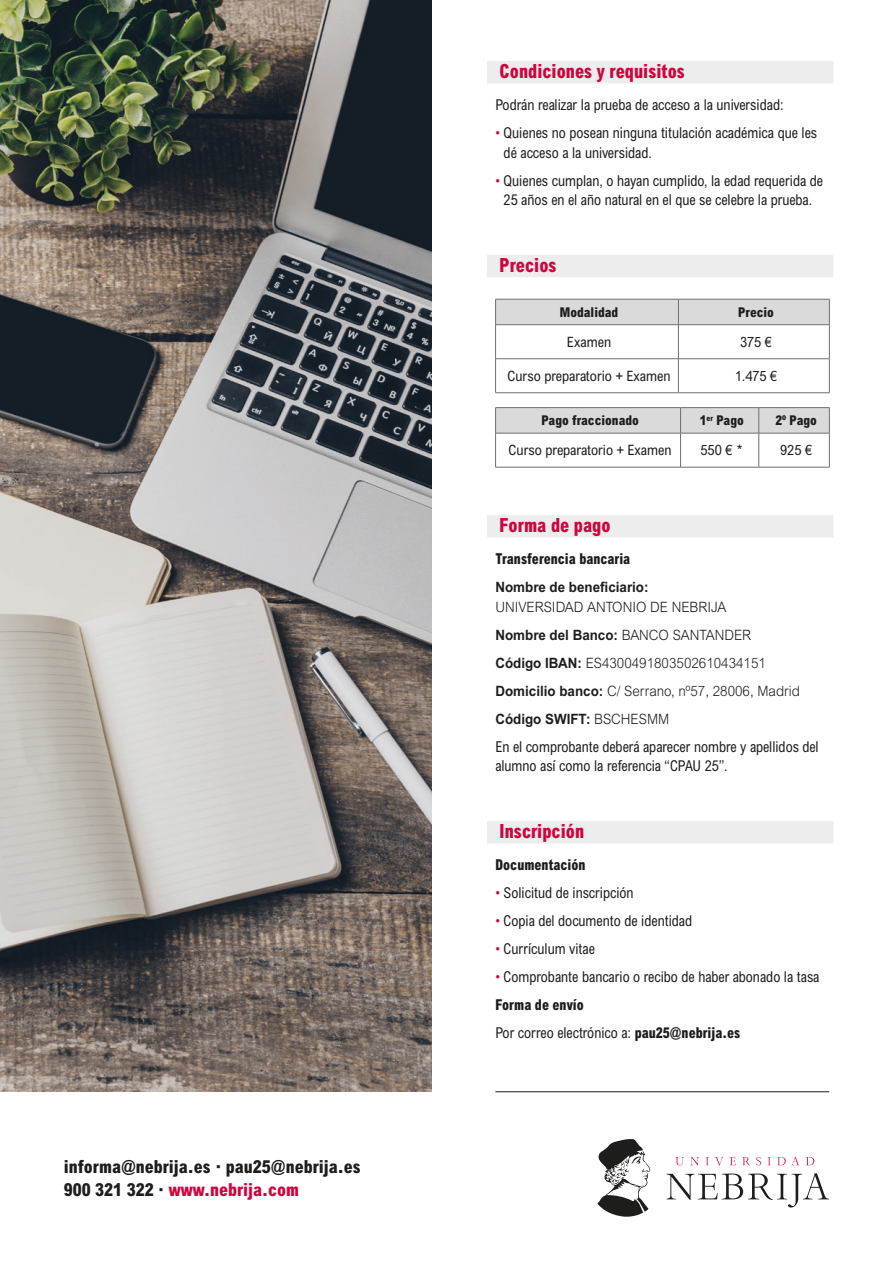
<style>
.page{position:relative;width:893px;height:1263px;background:#fff}
.page>*{position:absolute;margin:0;border:0;box-sizing:border-box;transform-origin:0 0}
.linea_TT{font:800 condensed 19.5px "Arial MT Pro";color:#d0043d;scale:.94 1}
.Web{font:800 condensed 18px "Arial MT Pro";color:#1d1d1b}
.Web-2{font:800 condensed 18px "Arial MT Pro";color:#d0043d}
.txt{font:condensed 15px/19.5px "Arial MT Pro";color:#1d1d1b;scale:.94 1}
.txt-2{font:800 condensed 15px "Arial MT Pro";color:#1d1d1b;scale:.94 1}
.txt-3{font:300 14.25px/19.5px "Arial MT Pro";color:#1d1d1b;scale:.94 1}
.PLAN-CURSO{font:condensed 14.25px "Arial MT Pro";color:#1d1d1b}
.txt-4{font:700 14.25px "Arial MT Pro";color:#1d1d1b;scale:.94 1}
.PLAN-CURSO-2{font:800 condensed 13.5px "Arial MT Pro";color:#1d1d1b}
.s1{color:#1d1d1b}
.s2{color:#d0043d}
.s3{font-weight:700}
.s4{font-weight:300}
.s5{font-weight:800}
</style>
<div class="page">
<img style="left:0;top:0;width:432px;height:1091px">
<hr style="left:495px;top:1091px;width:334px;height:1px;background:#1d1d1b">
<svg style="left:597px;top:1139px;width:54px;height:78px"></svg>
<svg style="left:675px;top:1157px;width:139px;height:8px"></svg>
<svg style="left:666px;top:1173px;width:163px;height:34px"></svg>
<div style="left:487px;top:61px;width:346px;height:22px;background:#ededed"></div>
<div style="left:487px;top:255px;width:346px;height:22px;background:#ededed"></div>
<div style="left:487px;top:515px;width:346px;height:23px;background:#ededed"></div>
<div style="left:487px;top:821px;width:346px;height:22px;background:#ededed"></div>
<div style="left:495px;top:299px;width:335px;height:25px;background:#dadada"></div>
<hr style="left:495px;top:324px;width:183px;height:1px;background:#70706f">
<hr style="left:495px;top:325px;width:1px;height:34px;background:#70706f">
<hr style="left:678px;top:324px;width:152px;height:1px;background:#70706f">
<hr style="left:678px;top:325px;width:1px;height:34px;background:#70706f">
<hr style="left:829px;top:325px;width:1px;height:34px;background:#70706f">
<hr style="left:495px;top:358px;width:183px;height:1px;background:#70706f">
<hr style="left:495px;top:359px;width:1px;height:34px;background:#70706f">
<hr style="left:678px;top:358px;width:152px;height:1px;background:#70706f">
<hr style="left:678px;top:359px;width:1px;height:34px;background:#70706f">
<hr style="left:829px;top:359px;width:1px;height:34px;background:#70706f">
<hr style="left:495px;top:392px;width:183px;height:1px;background:#70706f">
<hr style="left:678px;top:392px;width:152px;height:1px;background:#70706f">
<hr style="left:495px;top:407px;width:186px;height:1px;background:#70706f">
<hr style="left:681px;top:407px;width:78px;height:1px;background:#70706f">
<hr style="left:759px;top:407px;width:71px;height:1px;background:#70706f">
<svg style="left:495px;top:408px;width:335px;height:25px;background:#d6d6d6"></svg>
<hr style="left:495px;top:433px;width:186px;height:1px;background:#70706f">
<hr style="left:495px;top:433px;width:1px;height:34px;background:#70706f">
<hr style="left:681px;top:433px;width:78px;height:1px;background:#70706f">
<hr style="left:680px;top:433px;width:1px;height:34px;background:#70706f">
<hr style="left:759px;top:433px;width:71px;height:1px;background:#70706f">
<hr style="left:758px;top:433px;width:1px;height:34px;background:#70706f">
<hr style="left:829px;top:433px;width:1px;height:34px;background:#70706f">
<hr style="left:495px;top:467px;width:186px;height:1px;background:#70706f">
<hr style="left:681px;top:467px;width:78px;height:1px;background:#70706f">
<hr style="left:759px;top:467px;width:71px;height:1px;background:#70706f">
<p class="Web" style="left:64px;top:1156px;width:299px">informa@nebrija.es · pau25@nebrija.es</p>
<p class="Web-2" style="left:64px;top:1178px;width:237px"><span class="s1">900 321 322 ·</span> www.nebrija.com</p>
<p class="linea_TT" style="left:500px;top:59px;width:199px">Condiciones y requisitos</p>
<p class="txt" style="left:495px;top:95px;width:308px">Podrán realizar la prueba de acceso a la universidad:</p>
<p class="txt" style="left:504px;top:123px;width:335px;text-indent:-8px"><span class="s2">•</span> Quienes no posean ninguna titulación académica que les dé acceso a la universidad.</p>
<p class="txt" style="left:495px;top:171px;width:350px;text-align:center"><span class="s2">•</span> Quienes cumplan, o hayan cumplido, la edad requerida de<br>25 años en el año natural en el que se celebre la prueba.</p>
<p class="linea_TT" style="left:500px;top:253px;width:62px">Precios</p>
<p class="PLAN-CURSO-2" style="left:560px;top:304px;width:60px">Modalidad</p>
<p class="PLAN-CURSO-2" style="left:738px;top:304px;width:38px">Precio</p>
<p class="PLAN-CURSO" style="left:567px;top:333px;width:46px">Examen</p>
<p class="PLAN-CURSO" style="left:740px;top:333px;width:34px">375 €</p>
<p class="PLAN-CURSO" style="left:508px;top:367px;width:165px">Curso preparatorio + Examen</p>
<p class="PLAN-CURSO" style="left:735px;top:367px;width:44px">1.475 €</p>
<p class="PLAN-CURSO-2" style="left:541px;top:412px;width:99px">Pago fraccionado</p>
<p class="PLAN-CURSO-2" style="left:700px;top:412px;width:46px">1<sup>er</sup> Pago</p>
<p class="PLAN-CURSO-2" style="left:775px;top:412px;width:43px">2º Pago</p>
<p class="PLAN-CURSO" style="left:509px;top:442px;width:165px">Curso preparatorio + Examen</p>
<p class="PLAN-CURSO" style="left:700px;top:442px;width:44px">550 € *</p>
<p class="PLAN-CURSO" style="left:780px;top:442px;width:34px">925 €</p>
<p class="linea_TT" style="left:500px;top:513px;width:120px">Forma de pago</p>
<p class="txt-2" style="left:495px;top:550px;width:145px">Transferencia bancaria</p>
<p class="txt-3" style="left:495px;top:578px;width:247px"><span class="s3">Nombre de beneficiario:<br></span>UNIVERSIDAD ANTONIO DE NEBRIJA</p>
<p class="txt-4" style="left:495px;top:626px;width:274px">Nombre del Banco: <span class="s4">BANCO SANTANDER</span></p>
<p class="txt-3" style="left:495px;top:653px;width:289px"><span class="s3">Código IBAN:</span> ES4300491803502610434151</p>
<p class="txt-3" style="left:495px;top:681px;width:325px"><span class="s3">Domicilio banco:</span> C/ Serrano, nº57, 28006, Madrid</p>
<p class="txt-4" style="left:495px;top:710px;width:187px">Código SWIFT: <span class="s4">BSCHESMM</span></p>
<p class="txt" style="left:495px;top:737px;width:345px">En el comprobante deberá aparecer nombre y apellidos del alumno así como la referencia “CPAU 25”.</p>
<p class="linea_TT" style="left:500px;top:819px;width:91px">Inscripción</p>
<p class="txt-2" style="left:495px;top:856px;width:97px">Documentación</p>
<p class="txt" style="left:495px;top:883px;width:149px"><span class="s2">•</span> Solicitud de inscripción</p>
<p class="txt" style="left:495px;top:911px;width:211px"><span class="s2">•</span> Copia del documento de identidad</p>
<p class="txt" style="left:495px;top:939px;width:108px"><span class="s2">•</span> Currículum vitae</p>
<p class="txt" style="left:495px;top:967px;width:346px"><span class="s2">•</span> Comprobante bancario o recibo de haber abonado la tasa</p>
<p class="txt-2" style="left:495px;top:996px;width:96px">Forma de envío</p>
<p class="txt" style="left:495px;top:1023px;width:262px">Por correo electrónico a: <span class="s5">pau25@nebrija.es</span></p>
</div>
